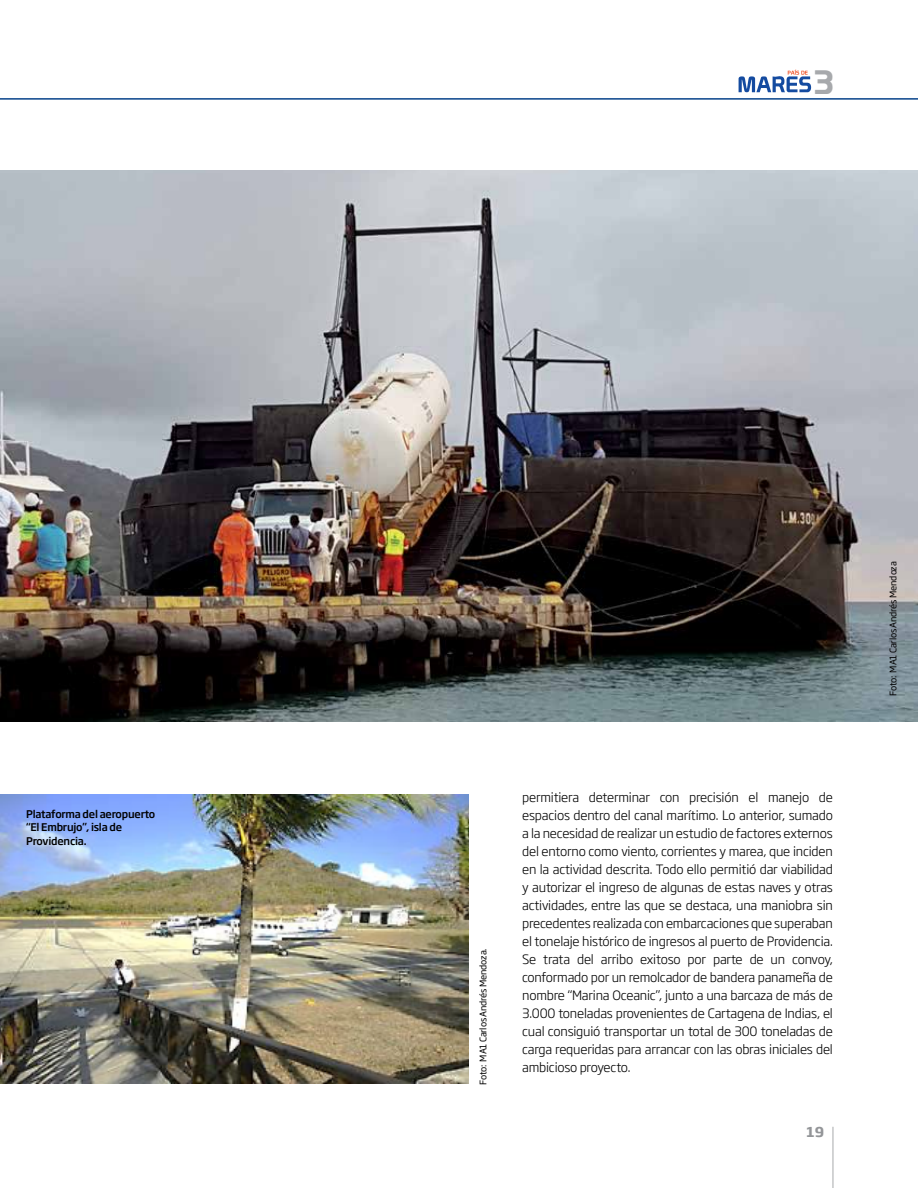
<style>
.page{position:relative;width:918px;height:1188px;background:#fff}
.page>*{position:absolute;margin:0;border:0;box-sizing:border-box;transform-origin:0 0}
.t1{font:33px "Prototype";color:#a7a9ac}
.t2{font:700 13.5px "Soho Gothic Pro";color:#939598}
.t3{font:300 12.75px/18px "Soho Gothic Pro";letter-spacing:-.015em;color:#000;text-align:justify}
.t4{font:500 10.5px/13.5px "Soho Gothic Pro";letter-spacing:-.02em;color:#000}
.t5{font:9px "Soho Gothic Pro";letter-spacing:-.02em;color:#000}
</style>
<div class="page">
<svg style="left:739px;top:70px;width:72px;height:22px"></svg>
<hr style="left:833px;top:1127px;width:1px;height:61px;background:#a7a9ac">
<hr style="left:0;top:99px;width:918px;height:1px;background:#023f88">
<img style="left:0;top:170px;width:918px;height:551px">
<img style="left:0;top:794px;width:469px;height:290px">
<p class="t4" style="left:26px;top:806px;width:131px">Plataforma del aeropuerto “El Embrujo”, isla de<br>Providencia.</p>
<h1 class="t1" style="left:814px;top:63px;width:21px">3</h1>
<p class="t5" style="left:476px;top:1085px;width:138px;rotate:-90deg">Foto: MA1 Carlos Andrés Mendoza.</p>
<p class="t3" style="left:522px;top:788px;width:312px">permitiera determinar con precisión el manejo de espacios dentro del canal marítimo. Lo anterior, sumado a la necesidad de realizar un estudio de factores externos del entorno como viento, corrientes y marea, que inciden en la actividad descrita. Todo ello permitió dar viabilidad y autorizar el ingreso de algunas de estas naves y otras actividades, entre las que se destaca, una maniobra sin precedentes realizada con embarcaciones que superaban el tonelaje histórico de ingresos al puerto de Providencia.<br>Se trata del arribo exitoso por parte de un convoy, conformado por un remolcador de bandera panameña de nombre “Marina Oceanic”, junto a una barcaza de más de 3.000 toneladas provenientes de Cartagena de Indias, el cual consiguió transportar un total de 300 toneladas de carga requeridas para arrancar con las obras iniciales del ambicioso proyecto.</p>
<p class="t2" style="left:807px;top:1122px;width:19px">19</p>
<p class="t5" style="left:886px;top:696px;width:136px;rotate:-90deg">Foto: MA1 Carlos Andrés Mendoza</p>
</div>
